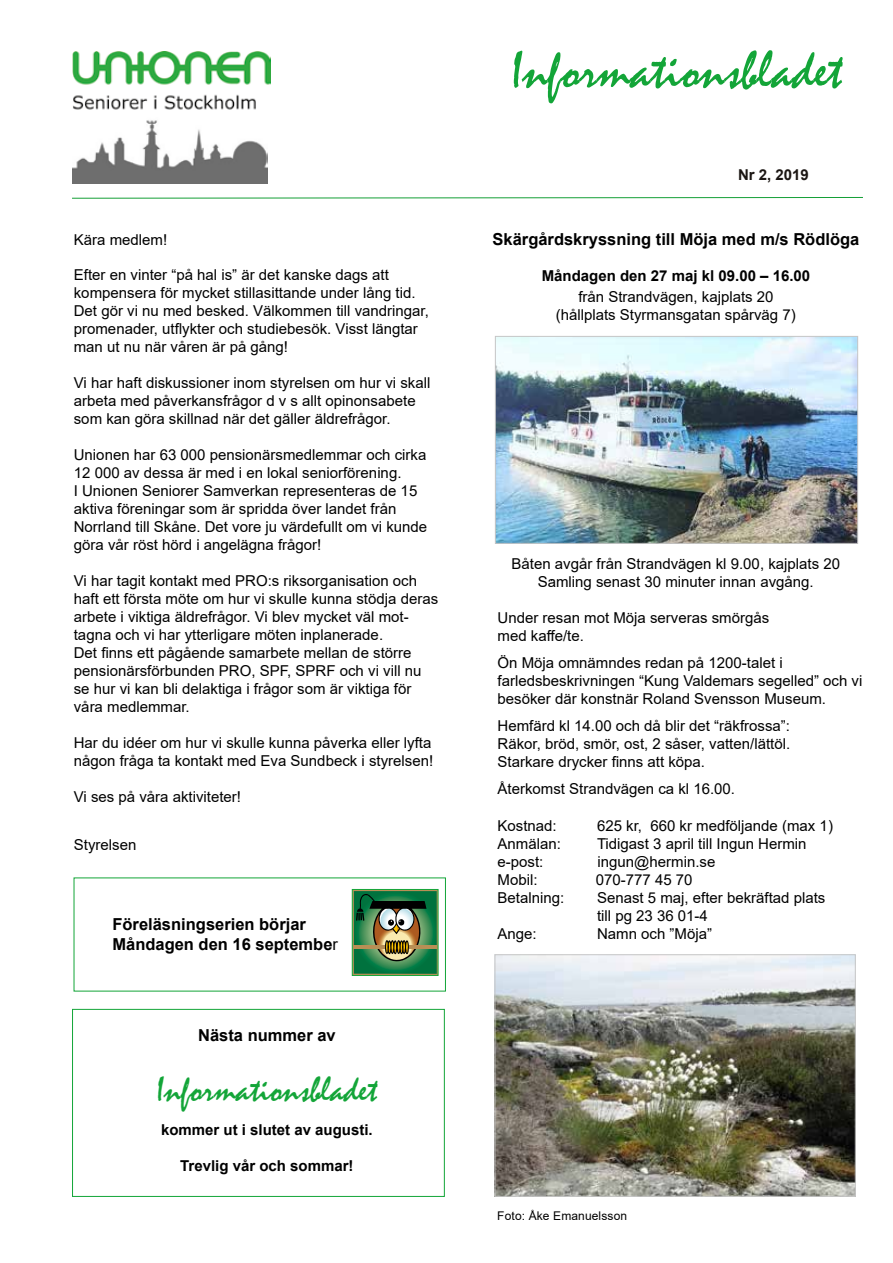
<style>
.page{position:relative;width:893px;height:1263px;background:#fff}
.page>*{position:absolute;margin:0;border:0;box-sizing:border-box;transform-origin:0 0}
.t1{font:54px "Mistral";color:#13a538}
.t2{font:36px "Mistral";color:#13a538}
.t3{font:700 16.5px/19.8px "Arial";color:#000}
.t4{font:15px/18px "Arial";color:#000}
.t5{font:700 15px "Arial";color:#000}
.t6{font:700 15px "Arial";color:#1b1613}
.t7{font:12px "Arial";letter-spacing:.01em;color:#000}
.s1{font-weight:400}
</style>
<div class="page">
<svg style="left:72px;top:197px;width:791px;height:2px;background:#88ce99"></svg>
<img style="left:73px;top:52px;width:197px;height:58px">
<img style="left:73px;top:120px;width:194px;height:63px">
<div style="left:72px;top:1009px;width:373px;height:187px;border:1px solid #13a538"></div>
<img style="left:497px;top:956px;width:356px;height:238px">
<div style="left:495px;top:954px;width:360px;height:242px;border:1px solid #c6c6c6"></div>
<svg style="left:354px;top:891px;width:82px;height:83px;background:#467b4f"></svg>
<hr style="left:353px;top:945px;width:32px;height:3px;background:#b88f55">
<hr style="left:409px;top:945px;width:28px;height:3px;background:#b88f55">
<div style="left:352px;top:889px;width:86px;height:87px;border:1px solid #13a538"></div>
<img style="left:497px;top:338px;width:359px;height:203px">
<div style="left:495px;top:336px;width:363px;height:207px;border:1px solid #c6c6c6"></div>
<p class="t4" style="left:74px;top:231px;width:95px">Kära medlem!</p>
<p class="t4" style="left:74px;top:265px;width:357px">Efter en vinter “på hal is” är det kanske dags att kompensera för mycket stillasittande under lång tid.<br>Det gör vi nu med besked. Välkommen till vandringar, promenader, utflykter och studiebesök. Visst längtar man ut nu när våren är på gång!</p>
<p class="t4" style="left:74px;top:373px;width:358px">Vi har haft diskussioner inom styrelsen om hur vi skall arbeta med påverkansfrågor d v s allt opinonsabete som kan göra skillnad när det gäller äldrefrågor.</p>
<p class="t4" style="left:74px;top:445px;width:355px">Unionen har 63 000 pensionärsmedlemmar och cirka 12 000 av dessa är med i en lokal seniorförening.<br>I Unionen Seniorer Samverkan representeras de 15 aktiva föreningar som är spridda över landet från Norrland till Skåne. Det vore ju värdefullt om vi kunde göra vår röst hörd i angelägna frågor!</p>
<p class="t4" style="left:74px;top:571px;width:366px">Vi har tagit kontakt med PRO:s riksorganisation och haft ett första möte om hur vi skulle kunna stödja deras arbete i viktiga äldrefrågor. Vi blev mycket väl mot&shy;tagna och vi har ytterligare möten inplanerade.<br>Det finns ett pågående samarbete mellan de större pensionärsförbunden PRO, SPF, SPRF och vi vill nu se hur vi kan bli delaktiga i frågor som är viktiga för våra medlemmar.</p>
<p class="t4" style="left:74px;top:733px;width:361px">Har du idéer om hur vi skulle kunna påverka eller lyfta någon fråga ta kontakt med Eva Sundbeck i styrelsen!</p>
<p class="t4" style="left:74px;top:787px;width:169px">Vi ses på våra aktiviteter!</p>
<p class="t4" style="left:74px;top:835px;width:64px">Styrelsen</p>
<p class="t3" style="left:112px;top:914px;width:227px">Föreläsningserien börjar<br>Måndagen den 16 septembe<span class="s1">r</span></p>
<p class="t3" style="left:198px;top:1026px;width:139px">Nästa nummer av</p>
<h2 class="t2" style="left:157px;top:1068px;width:222px">Informationsbladet</h2>
<p class="t5" style="left:161px;top:1119px;width:213px">kommer ut i slutet av augusti.</p>
<p class="t5" style="left:180px;top:1155px;width:175px">Trevlig vår och sommar!</p>
<h1 class="t1" style="left:511px;top:38px;width:332px">Informationsbladet</h1>
<p class="t6" style="left:738px;top:164px;width:72px">Nr 2, 2019</p>
<p class="t3" style="left:493px;top:229px;width:368px">Skärgårdskryssning till Möja med m/s Rödlöga</p>
<p class="t5" style="left:542px;top:265px;width:270px">Måndagen den 27 maj kl 09.00 – 16.00</p>
<p class="t4" style="left:556px;top:288px;width:242px;text-align:center">från Strandvägen, kajplats 20 (hållplats Styrmansgatan spårväg 7)</p>
<p class="t4" style="left:511px;top:555px;width:330px;text-align:center">Båten avgår från Strandvägen kl 9.00, kajplats 20<br>Samling senast 30 minuter innan avgång.</p>
<p class="t4" style="left:497px;top:609px;width:273px">Under resan mot Möja serveras smörgås med kaffe/te.</p>
<p class="t4" style="left:497px;top:654px;width:366px">Ön Möja omnämndes redan på 1200-talet i farledsbeskrivningen “Kung Valdemars segelled” och vi besöker där konstnär Roland Svensson Museum.</p>
<p class="t4" style="left:497px;top:717px;width:294px;text-align:justify">Hemfärd kl 14.00 och då blir det “räkfrossa”:<br>Räkor, bröd, smör, ost, 2 såser, vatten/lättöl.<br>Starkare drycker finns att köpa.</p>
<p class="t4" style="left:497px;top:780px;width:239px">Återkomst Strandvägen ca kl 16.00.</p>
<p class="t4" style="left:497px;top:816px;width:61px">Kostnad:</p>
<p class="t4" style="left:597px;top:816px;width:237px">625 kr, 660 kr medföljande (max 1)</p>
<p class="t4" style="left:497px;top:834px;width:65px">Anmälan:</p>
<p class="t4" style="left:597px;top:834px;width:211px">Tidigast 3 april till Ingun Hermin</p>
<p class="t4" style="left:497px;top:852px;width:47px">e-post:</p>
<p class="t4" style="left:598px;top:852px;width:119px">ingun@hermin.se</p>
<p class="t4" style="left:497px;top:870px;width:42px">Mobil:</p>
<p class="t4" style="left:596px;top:870px;width:98px">070-777 45 70</p>
<p class="t4" style="left:497px;top:888px;width:68px">Betalning:</p>
<p class="t4" style="left:597px;top:888px;width:230px">Senast 5 maj, efter bekräftad plats till pg 23 36 01-4</p>
<p class="t4" style="left:497px;top:924px;width:41px">Ange:</p>
<p class="t4" style="left:597px;top:924px;width:117px">Namn och ”Möja”</p>
<p class="t7" style="left:497px;top:1208px;width:131px">Foto: Åke Emanuelsson</p>
</div>
